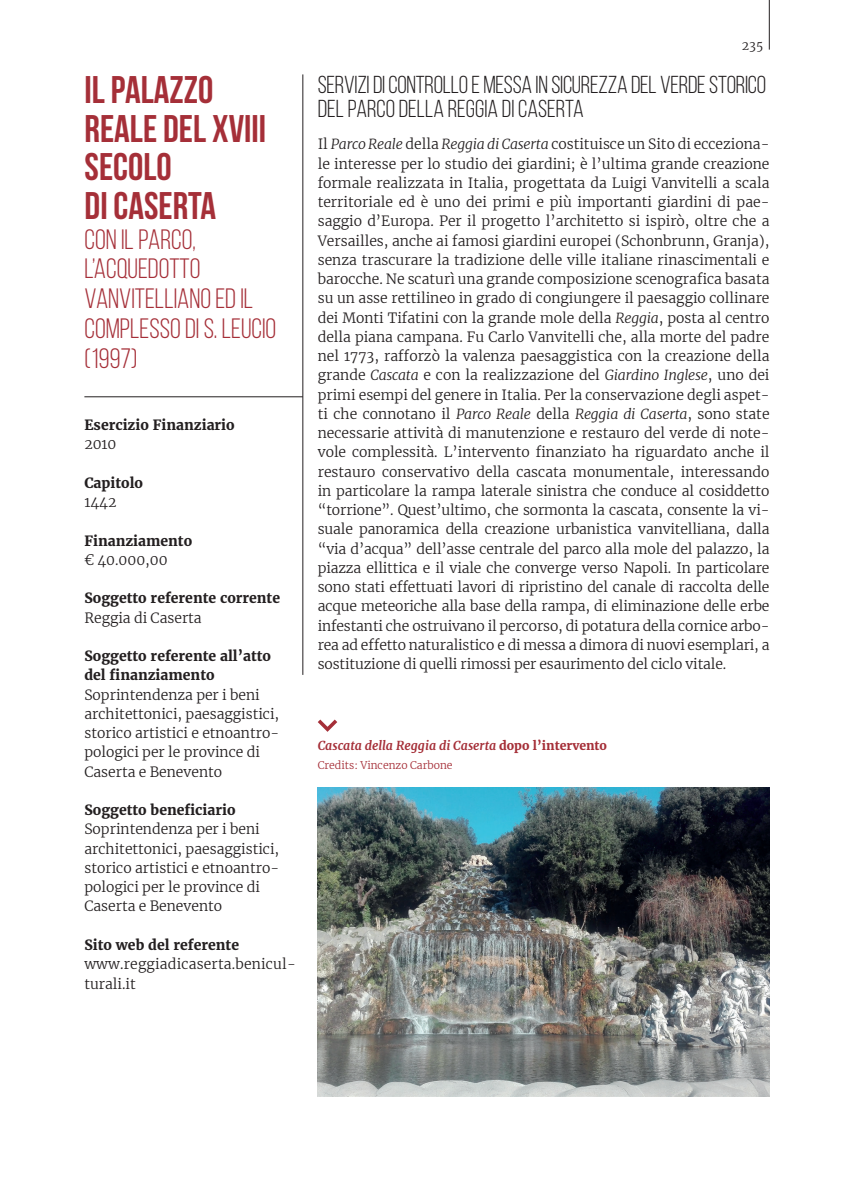
<style>
.page{position:relative;width:844px;height:1191px;background:#fff}
.page>*{position:absolute;margin:0;border:0;box-sizing:border-box;transform-origin:0 0}
.t1{font:700 38.5px/38.5px "Bebas Neue";color:#a52f38}
.t2{font:28px/29.8px "Bebas Neue";color:#a52f38}
.t3{font:24.5px/24.5px "Bebas Neue";letter-spacing:-.01em;color:#231f20}
.t4{font:300 14px/19.2px "Merriweather";color:#231f20}
.t5{font:700 14px/19.2px "Merriweather";color:#231f20}
.t6{font:italic 700 12.25px "Merriweather";color:#a52f38}
.t7{font:300 12.25px "Merriweather";color:#231f20}
.t8{font:300 10.5px "Merriweather";color:#a52f38}
.s1{font-style:italic}
.s2{font-style:normal}
</style>
<div class="page">
<hr style="left:768px;top:0;width:1px;height:50px;background:#231f20">
<hr style="left:302px;top:74px;width:1px;height:601px;background:#231f20">
<hr style="left:84px;top:396px;width:219px;height:1px;background:#231f20">
<svg style="left:317px;top:719px;width:21px;height:13px"></svg>
<img style="left:317px;top:788px;width:452px;height:308px">
<h1 class="t1" style="left:85px;top:70px;width:183px">IL PALAZZO<br>REALE DEL XVIII<br>SECOLO<br>DI CASERTA</h1>
<h2 class="t2" style="left:85px;top:224px;width:193px">CON IL PARCO,<br>L’ACQUEDOTTO<br>VANVITELLIANO ED IL<br>COMPLESSO DI S. LEUCIO (1997)</h2>
<p class="t5" style="left:84px;top:415px;width:152px">Esercizio Finanziario</p>
<p class="t4" style="left:84px;top:434px;width:34px">2010</p>
<p class="t5" style="left:84px;top:473px;width:60px">Capitolo</p>
<p class="t4" style="left:84px;top:492px;width:34px">1442</p>
<p class="t5" style="left:84px;top:531px;width:109px">Finanziamento</p>
<p class="t4" style="left:84px;top:550px;width:85px">€ 40.000,00</p>
<p class="t5" style="left:84px;top:589px;width:197px">Soggetto referente corrente</p>
<p class="t4" style="left:84px;top:607px;width:119px">Reggia di Caserta</p>
<p class="t5" style="left:84px;top:646px;width:188px">Soggetto referente all’atto del finanziamento</p>
<p class="t4" style="left:84px;top:684px;width:196px">Soprintendenza per i beni architettonici, paesaggistici, storico artistici e etnoantro&shy;pologici per le province di<br>Caserta e Benevento</p>
<p class="t5" style="left:84px;top:800px;width:153px">Soggetto beneficiario</p>
<p class="t4" style="left:84px;top:819px;width:196px">Soprintendenza per i beni architettonici, paesaggistici, storico artistici e etnoantro&shy;pologici per le province di<br>Caserta e Benevento</p>
<p class="t5" style="left:84px;top:935px;width:156px">Sito web del referente</p>
<p class="t4" style="left:84px;top:954px;width:213px">www.reggiadicaserta.benicul&shy;turali.it</p>
<p class="t7" style="left:741px;top:37px;width:23px">235</p>
<h3 class="t3" style="left:317px;top:72px;width:450px">SERVIZI DI CONTROLLO E MESSA IN SICUREZZA DEL VERDE STORICO<br>DEL PARCO DELLA REGGIA DI CASERTA</h3>
<p class="t4" style="left:317px;top:134px;width:453px;text-align:justify">Il <span class="s1">Parco Reale</span> della <span class="s1">Reggia di Caserta</span> costituisce un Sito di ecceziona&shy;le interesse per lo studio dei giardini; è l’ultima grande creazione formale realizzata in Italia, progettata da Luigi Vanvitelli a scala territoriale ed è uno dei primi e più importanti giardini di pae&shy;saggio d’Europa. Per il progetto l’architetto si ispirò, oltre che a Versailles, anche ai famosi giardini europei (Schonbrunn, Granja), senza trascurare la tradizione delle ville italiane rinascimentali e barocche. Ne scaturì una grande composizione scenografica basata su un asse rettilineo in grado di congiungere il paesaggio collinare dei Monti Tifatini con la grande mole della <span class="s1">Reggia</span>, posta al centro della piana campana. Fu Carlo Vanvitelli che, alla morte del padre nel 1773, rafforzò la valenza paesaggistica con la creazione della grande <span class="s1">Cascata</span> e con la realizzazione del <span class="s1">Giardino Inglese</span>, uno dei primi esempi del genere in Italia. Per la conservazione degli aspet&shy;ti che connotano il <span class="s1">Parco Reale</span> della <span class="s1">Reggia di Caserta</span>, sono state necessarie attività di manutenzione e restauro del verde di note&shy;vole complessità. L’intervento finanziato ha riguardato anche il restauro conservativo della cascata monumentale, interessando in particolare la rampa laterale sinistra che conduce al cosiddetto “torrione”. Quest’ultimo, che sormonta la cascata, consente la vi&shy;suale panoramica della creazione urbanistica vanvitelliana, dalla “via d’acqua” dell’asse centrale del parco alla mole del palazzo, la piazza ellittica e il viale che converge verso Napoli. In particolare sono stati effettuati lavori di ripristino del canale di raccolta delle acque meteoriche alla base della rampa, di eliminazione delle erbe infestanti che ostruivano il percorso, di potatura della cornice arbo&shy;rea ad effetto naturalistico e di messa a dimora di nuovi esemplari, a sostituzione di quelli rimossi per esaurimento del ciclo vitale.</p>
<p class="t6" style="left:317px;top:738px;width:291px">Cascata della Reggia di Caserta <span class="s2">dopo l’intervento</span></p>
<p class="t8" style="left:317px;top:758px;width:136px">Credits: Vincenzo Carbone</p>
</div>
